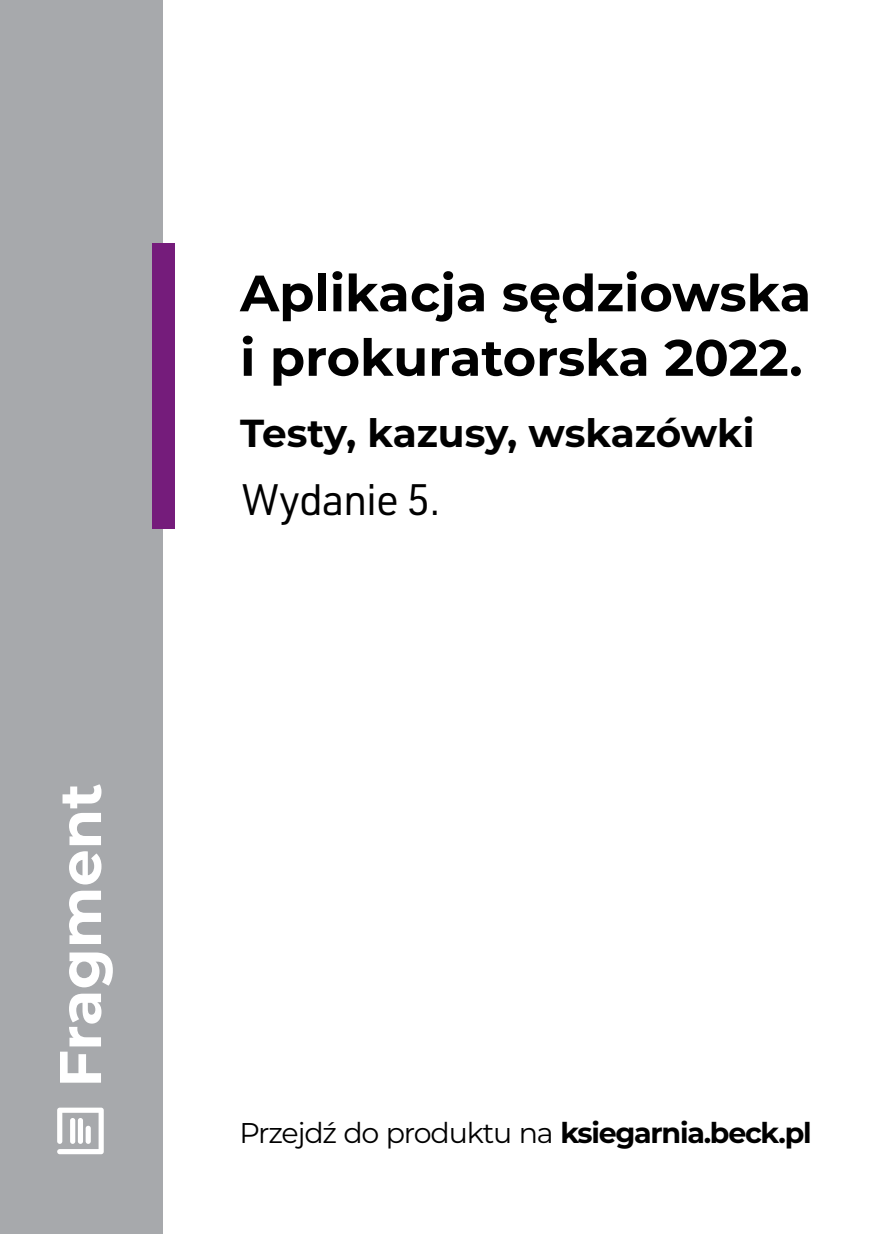
<style>
.page{position:relative;width:872px;height:1234px;background:#fff}
.page>*{position:absolute;margin:0;border:0;box-sizing:border-box;transform-origin:0 0}
.t1{font:700 58.65px "Montserrat";color:#fff}
.t2{font:700 51px/64.5px "Montserrat";color:#000}
.t3{font:43.2px "URWDIN";letter-spacing:-.03em;color:#000}
.t4{font:700 39px "Montserrat";letter-spacing:-.005em;color:#000}
.t5{font:28.5px "Montserrat";letter-spacing:-.04em;color:#000}
.s1{font-weight:700}
</style>
<div class="page">
<div style="left:0;top:0;width:163px;height:1233px;background:#a7a9ac"></div>
<div style="left:152px;top:243px;width:23px;height:286px;background:#751c7b"></div>
<svg style="left:57px;top:1107px;width:47px;height:46px"></svg>
<p class="t1" style="left:44px;top:1087px;width:305px;rotate:-90deg">Fragment</p>
<p class="t2" style="left:240px;top:261px;width:572px">Aplikacja sędziowska i prokuratorska 2022.</p>
<p class="t4" style="left:240px;top:409px;width:516px">Testy, kazusy, wskazówki</p>
<p class="t3" style="left:241px;top:484px;width:201px">Wydanie 5.</p>
<p class="t5" style="left:239px;top:1114px;width:573px">Przejdź do produktu na <span class="s1">ksiegarnia.beck.pl</span></p>
</div>
